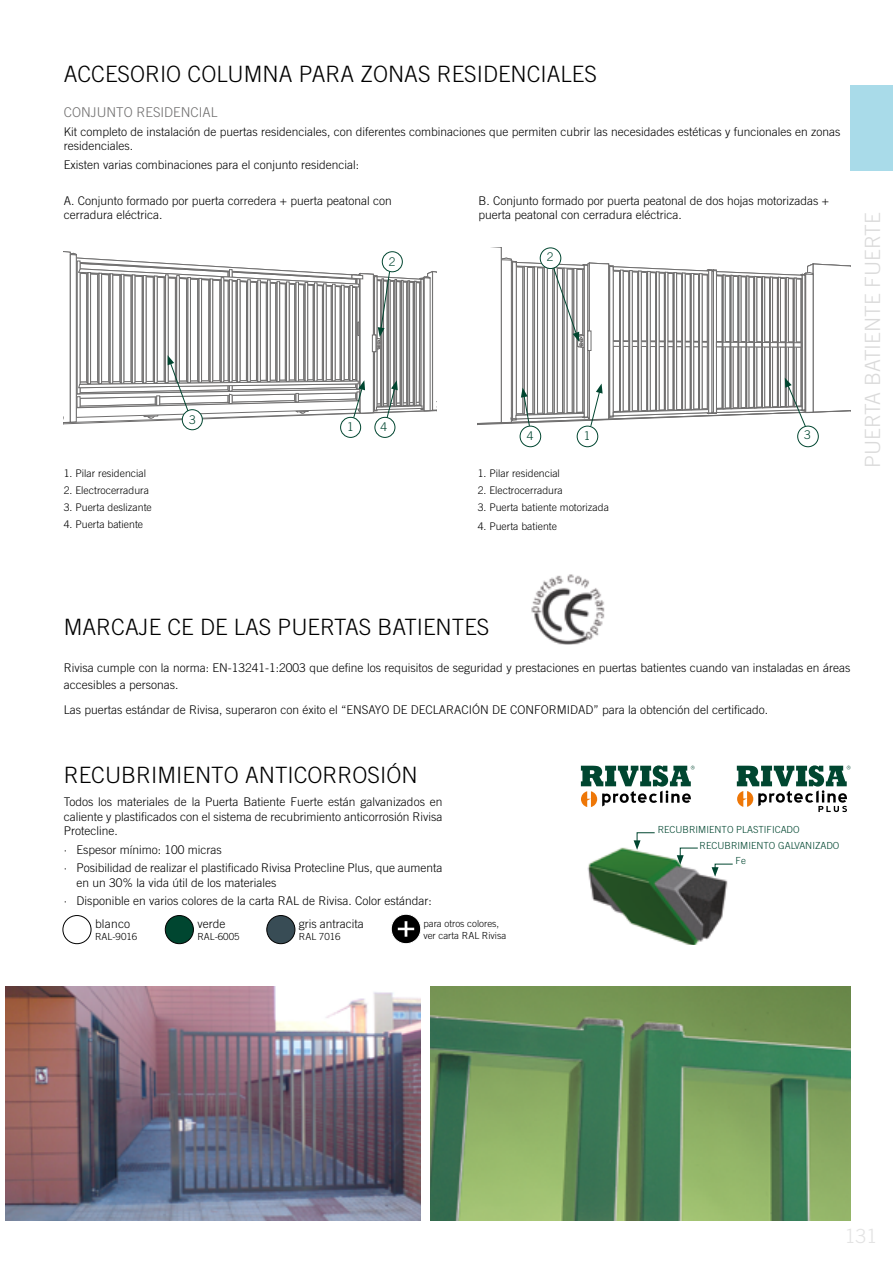
<style>
.page{position:relative;width:893px;height:1263px;background:#fff}
.page>*{position:absolute;margin:0;border:0;box-sizing:border-box;transform-origin:0 0}
.t1{font:300 22.5px "Trade Gothic";color:#000}
.t2{font:300 21px "Trade Gothic";color:#dadada}
.t3{font:300 19.5px "Trade Gothic";color:#e3e3e3}
.t4{font:300 13.5px "Trade Gothic";color:#706f6f}
.t5{font:300 12px/14.4px "Trade Gothic";color:#000}
.t6{font:300 12px "Trade Gothic";color:#004630}
.t7{font:300 10.5px "Trade Gothic";color:#000}
.t8{font:300 9.75px/11.7px "Trade Gothic";color:#000}
.t9{font:300 9.75px "Trade Gothic";color:#004630}
</style>
<div class="page">
<div style="left:850px;top:85px;width:43px;height:85px;background:#a9dbe9"></div>
<img style="left:587px;top:847px;width:141px;height:97px">
<svg style="left:634px;top:832px;width:21px;height:18px"></svg>
<svg style="left:677px;top:847px;width:22px;height:18px"></svg>
<svg style="left:712px;top:863px;width:21px;height:14px"></svg>
<svg style="left:581px;top:765px;width:113px;height:42px"></svg>
<svg style="left:737px;top:765px;width:113px;height:47px"></svg>
<svg style="left:64px;top:251px;width:372px;height:187px"></svg>
<div style="left:540px;top:247px;width:21px;height:22px;border:1px solid #004630;border-radius:50%"></div>
<div style="left:797px;top:426px;width:22px;height:21px;border:1px solid #004630;border-radius:50%"></div>
<div style="left:577px;top:426px;width:21px;height:21px;border:1px solid #004630;border-radius:50%"></div>
<div style="left:520px;top:426px;width:21px;height:21px;border:1px solid #004630;border-radius:50%"></div>
<svg style="left:478px;top:248px;width:372px;height:191px"></svg>
<img style="left:531px;top:574px;width:74px;height:71px">
<div style="left:382px;top:251px;width:21px;height:21px;border:1px solid #004630;border-radius:50%"></div>
<img style="left:5px;top:986px;width:845px;height:234px">
<div style="left:421px;top:981px;width:8px;height:242px;background:#fff"></div>
<div style="left:63px;top:915px;width:28px;height:29px;border:1px solid #000;border-radius:50%"></div>
<div style="left:267px;top:915px;width:28px;height:29px;background:#384c55;border-radius:50%"></div>
<div style="left:266px;top:915px;width:29px;height:29px;border:1px solid #000;border-radius:50%"></div>
<div style="left:165px;top:915px;width:28px;height:29px;background:#004630;border-radius:50%"></div>
<div style="left:165px;top:915px;width:29px;height:29px;border:1px solid #000;border-radius:50%"></div>
<div style="left:391px;top:914px;width:30px;height:30px;background:#000;border-radius:50%"></div>
<div style="left:391px;top:914px;width:30px;height:30px;border:1px solid #fff;border-radius:50%"></div>
<svg style="left:398px;top:921px;width:16px;height:16px"></svg>
<h1 class="t1" style="left:64px;top:60px;width:535px">ACCESORIO COLUMNA PARA ZONAS RESIDENCIALES</h1>
<p class="t4" style="left:64px;top:104px;width:155px">CONJUNTO RESIDENCIAL</p>
<p class="t5" style="left:64px;top:124px;width:778px">Kit completo de instalación de puertas residenciales, con diferentes combinaciones que permiten cubrir las necesidades estéticas y funcionales en zonas residenciales.</p>
<p class="t5" style="left:64px;top:157px;width:297px">Existen varias combinaciones para el conjunto residencial:</p>
<p class="t5" style="left:64px;top:193px;width:329px">A. Conjunto formado por puerta corredera + puerta peatonal con cerradura eléctrica.</p>
<p class="t5" style="left:478px;top:193px;width:352px">B. Conjunto formado por puerta peatonal de dos hojas motorizadas + puerta peatonal con cerradura eléctrica.</p>
<p class="t7" style="left:64px;top:467px;width:84px">1. Pilar residencial</p>
<p class="t7" style="left:64px;top:484px;width:87px">2. Electrocerradura</p>
<p class="t7" style="left:64px;top:501px;width:90px">3. Puerta deslizante</p>
<p class="t7" style="left:64px;top:518px;width:81px">4. Puerta batiente</p>
<p class="t6" style="left:189px;top:412px;width:8px">3</p>
<p class="t6" style="left:389px;top:254px;width:8px">2</p>
<p class="t6" style="left:347px;top:420px;width:8px">1</p>
<p class="t6" style="left:381px;top:420px;width:8px">4</p>
<p class="t6" style="left:547px;top:250px;width:8px">2</p>
<p class="t6" style="left:527px;top:429px;width:8px">4</p>
<p class="t6" style="left:584px;top:429px;width:8px">1</p>
<p class="t6" style="left:804px;top:428px;width:8px">3</p>
<p class="t7" style="left:478px;top:467px;width:84px">1. Pilar residencial</p>
<p class="t7" style="left:478px;top:484px;width:87px">2. Electrocerradura</p>
<p class="t7" style="left:478px;top:501px;width:133px">3. Puerta batiente motorizada</p>
<p class="t7" style="left:478px;top:520px;width:81px">4. Puerta batiente</p>
<h2 class="t2" style="left:860px;top:468px;width:257px;rotate:-90deg">PUERTA BATIENTE FUERTE</h2>
<h1 class="t1" style="left:64px;top:613px;width:427px">MARCAJE CE DE LAS PUERTAS BATIENTES</h1>
<p class="t5" style="left:64px;top:659px;width:788px;line-height:17px">Rivisa cumple con la norma: EN-13241-1:2003 que define los requisitos de seguridad y prestaciones en puertas batientes cuando van instaladas en áreas accesibles a personas.</p>
<p class="t5" style="left:64px;top:703px;width:706px">Las puertas estándar de Rivisa, superaron con éxito el “ENSAYO DE DECLARACIÓN DE CONFORMIDAD” para la obtención del certificado.</p>
<h1 class="t1" style="left:64px;top:762px;width:355px">RECUBRIMIENTO ANTICORROSIÓN</h1>
<p class="t5" style="left:64px;top:794px;width:380px;text-align:justify">Todos los materiales de la Puerta Batiente Fuerte están galvanizados en caliente y plastificados con el sistema de recubrimiento anticorrosión Rivisa Protecline.</p>
<p class="t5" style="left:64px;top:840px;width:380px;line-height:18.6px">· Espesor mínimo: 100 micras<br>· Posibilidad de realizar el plastificado Rivisa Protecline Plus, que aumenta</p>
<p class="t5" style="left:64px;top:873px;width:370px;line-height:18.6px;text-indent:13px">en un 30% la vida útil de los materiales<br>· Disponible en varios colores de la carta RAL de Rivisa. Color estándar:</p>
<p class="t5" style="left:95px;top:917px;width:37px">blanco</p>
<p class="t8" style="left:95px;top:931px;width:44px">RAL-9016</p>
<p class="t5" style="left:197px;top:917px;width:29px">verde</p>
<p class="t8" style="left:197px;top:931px;width:44px">RAL-6005</p>
<p class="t5" style="left:299px;top:917px;width:67px">gris antracita</p>
<p class="t8" style="left:299px;top:931px;width:43px">RAL 7016</p>
<p class="t8" style="left:423px;top:917px;width:84px">para otros colores, ver carta RAL Rivisa</p>
<p class="t9" style="left:658px;top:824px;width:143px">RECUBRIMIENTO PLASTIFICADO</p>
<p class="t9" style="left:700px;top:839px;width:141px">RECUBRIMIENTO GALVANIZADO</p>
<p class="t9" style="left:736px;top:855px;width:12px">Fe</p>
<h3 class="t3" style="left:845px;top:1224px;width:34px">131</h3>
</div>
